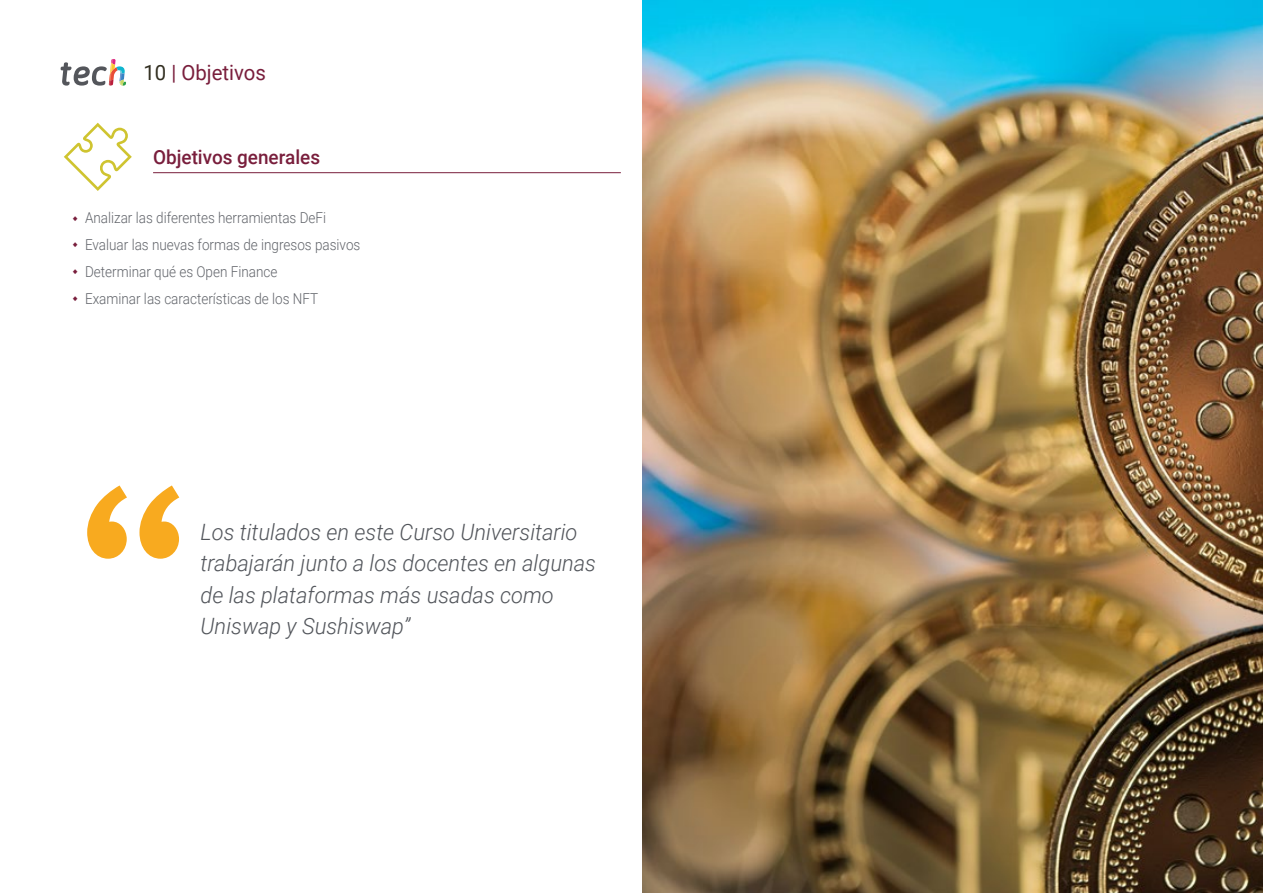
<style>
.page{position:relative;width:1263px;height:893px;background:#fff}
.page>*{position:absolute;margin:0;border:0;box-sizing:border-box;transform-origin:0 0}
.t1{font:italic 300 22.5px/31.5px "Roboto";color:#52555b}
.t2{font:21px "Roboto";color:#791e3c}
.t3{font:500 19.5px "Roboto";color:#791e3c}
.t4{font:300 15px/26.7px "Roboto";color:#61646a;scale:.9 1}
.s1{color:#312e20}
</style>
<div class="page">
<hr style="left:153px;top:172px;width:468px;height:1px;background:#791e3c">
<svg style="left:64px;top:123px;width:68px;height:68px"></svg>
<svg style="left:87px;top:485px;width:92px;height:74px"></svg>
<img style="left:642px;top:0;width:621px;height:893px">
<svg style="left:61px;top:59px;width:65px;height:27px"></svg>
<h2 class="t2" style="left:144px;top:57px;width:124px"><span class="s1">10</span> | Objetivos</h2>
<h3 class="t3" style="left:153px;top:144px;width:169px">Objetivos generales</h3>
<p class="t4" style="left:85px;top:204px;width:307px">Analizar las diferentes herramientas DeFi Evaluar las nuevas formas de ingresos pasivos Determinar qué es Open Finance<br>Examinar las características de los NFT</p>
<h1 class="t1" style="left:201px;top:515px;width:397px">Los titulados en este Curso Universitario trabajarán junto a los docentes en algunas de las plataformas más usadas como Uniswap y Sushiswap”</h1>
</div>
